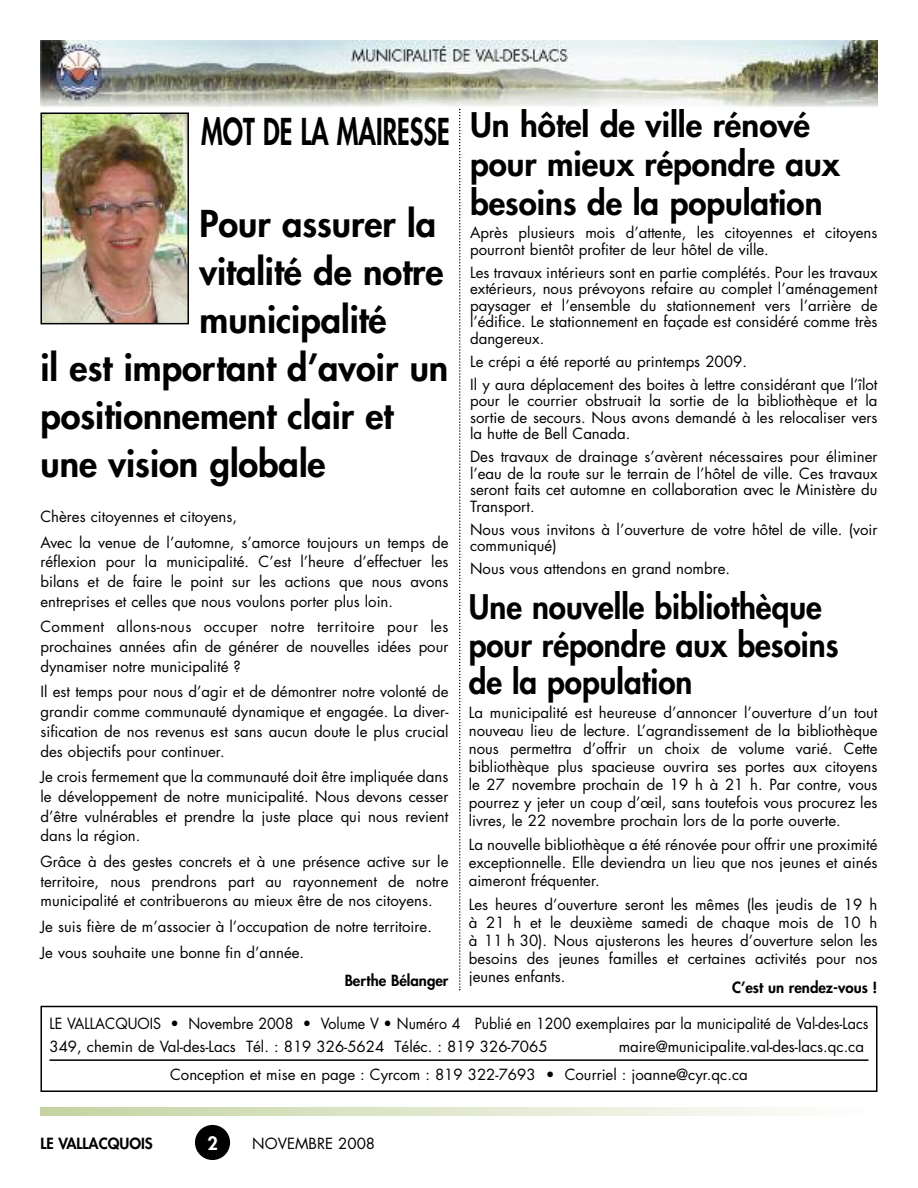
<style>
.page{position:relative;width:918px;height:1188px;background:#fff}
.page>*{position:absolute;margin:0;border:0;box-sizing:border-box;transform-origin:0 0}
.t1{font:800 36px "Futura";color:#000}
.t2{font:800 36px "Futura";color:#000;scale:.72 1}
.t3{font:800 33px/39px "Futura";color:#000}
.t4{font:800 33px/37.5px "Futura";color:#000;scale:.95 1}
.t5{font:800 18px "Futura";color:#fff}
.t6{font:15px/19.6px "Futura";color:#000;text-align:justify}
.t7{font:15px/22.5px "Futura";color:#000;scale:.95 1}
.t8{font:800 15px "Futura";color:#000}
</style>
<div class="page">
<img style="left:40px;top:40px;width:838px;height:69px">
<div style="left:195px;top:1125px;width:35px;height:35px;background:#000;border-radius:50%"></div>
<svg style="left:40px;top:1108px;width:751px;height:8px;background:#dee6cb"></svg>
<img style="left:43px;top:115px;width:143px;height:206px">
<div style="left:40px;top:112px;width:149px;height:212px;border:2px solid #000"></div>
<div style="left:40px;top:1006px;width:838px;height:86px;border:2px solid #000"></div>
<hr style="left:50px;top:1059px;width:818px;height:2px;background:#000">
<svg style="left:459px;top:109px;width:2px;height:881px"></svg>
<h2 class="t3" style="left:470px;top:108px;width:371px">Un hôtel de ville rénové pour mieux répondre aux besoins de la population</h2>
<p class="t6" style="left:470px;top:226px;width:409px;line-height:16.6px">Après plusieurs mois d’attente, les citoyennes et citoyens pourront bientôt profiter de leur hôtel de ville.</p>
<p class="t6" style="left:470px;top:265px;width:409px;line-height:16.6px">Les travaux intérieurs sont en partie complétés. Pour les travaux extérieurs, nous prévoyons refaire au complet l’aménagement paysager et l’ensemble du stationnement vers l’arrière de l’édifice. Le stationnement en façade est considéré comme très dangereux.</p>
<p class="t6" style="left:470px;top:351px;width:409px;line-height:22.6px">Le crépi a été reporté au printemps 2009.<br>Il y aura déplacement des boites à lettre considérant que l’îlot</p>
<p class="t6" style="left:470px;top:394px;width:409px;line-height:16.6px">pour le courrier obstruait la sortie de la bibliothèque et la sortie de secours. Nous avons demandé à les relocaliser vers la hutte de Bell Canada.</p>
<p class="t6" style="left:470px;top:450px;width:409px;line-height:16.6px">Des travaux de drainage s’avèrent nécessaires pour éliminer l’eau de la route sur le terrain de l’hôtel de ville. Ces travaux seront faits cet automne en collaboration avec le Ministère du Transport.</p>
<p class="t6" style="left:470px;top:522px;width:409px;line-height:16.6px">Nous vous invitons à l’ouverture de votre hôtel de ville. (voir communiqué)</p>
<p class="t6" style="left:470px;top:560px;width:262px">Nous vous attendons en grand nombre.</p>
<h1 class="t2" style="left:201px;top:114px;width:346px">MOT DE LA MAIRESSE</h1>
<h1 class="t1" style="left:200px;top:206px;width:238px">Pour assurer la</h1>
<h1 class="t1" style="left:199px;top:254px;width:245px">vitalité de notre</h1>
<h1 class="t1" style="left:200px;top:302px;width:189px">municipalité</h1>
<h1 class="t1" style="left:40px;top:350px;width:409px">il est important d’avoir un</h1>
<h1 class="t1" style="left:40px;top:398px;width:354px">positionnement clair et</h1>
<h1 class="t1" style="left:40px;top:446px;width:287px">une vision globale</h1>
<p class="t6" style="left:40px;top:505px;width:409px;line-height:25.8px">Chères citoyennes et citoyens,<br>Avec la venue de l’automne, s’amorce toujours un temps de</p>
<p class="t6" style="left:41px;top:553px;width:409px">réflexion pour la municipalité. C’est l’heure d’effectuer les bilans et de faire le point sur les actions que nous avons entreprises et celles que nous voulons porter plus loin.</p>
<p class="t6" style="left:41px;top:618px;width:409px">Comment allons-nous occuper notre territoire pour les prochaines années afin de générer de nouvelles idées pour dynamiser notre municipalité ?</p>
<p class="t6" style="left:41px;top:683px;width:409px">Il est temps pour nous d’agir et de démontrer notre volonté de grandir comme communauté dynamique et engagée. La diver&shy;sification de nos revenus est sans aucun doute le plus crucial des objectifs pour continuer.</p>
<p class="t6" style="left:41px;top:768px;width:409px">Je crois fermement que la communauté doit être impliquée dans le développement de notre municipalité. Nous devons cesser d’être vulnérables et prendre la juste place qui nous revient dans la région.</p>
<p class="t6" style="left:41px;top:853px;width:409px">Grâce à des gestes concrets et à une présence active sur le territoire, nous prendrons part au rayonnement de notre municipalité et contribuerons au mieux être de nos citoyens.</p>
<p class="t6" style="left:41px;top:915px;width:393px;line-height:25.8px">Je suis fière de m’associer à l’occupation de notre territoire.<br>Je vous souhaite une bonne fin d’année.</p>
<p class="t8" style="left:345px;top:974px;width:105px">Berthe Bélanger</p>
<p class="t7" style="left:50px;top:1014px;width:864px">LE VALLACQUOIS • Novembre 2008 • Volume V • Numéro 4 Publié en 1200 exemplaires par la municipalité de Val-des-Lacs<br>349, chemin de Val-des-Lacs Tél. : 819 326-5624 Téléc. : 819 326-7065</p>
<h2 class="t4" style="left:469px;top:591px;width:391px">Une nouvelle bibliothèque pour répondre aux besoins de la population</h2>
<p class="t6" style="left:469px;top:705px;width:410px;line-height:18px">La municipalité est heureuse d’annoncer l’ouverture d’un tout nouveau lieu de lecture. L’agrandissement de la bibliothèque nous permettra d’offrir un choix de volume varié. Cette bibliothèque plus spacieuse ouvrira ses portes aux citoyens le 27 novembre prochain de 19 h à 21 h. Par contre, vous pourrez y jeter un coup d’œil, sans toutefois vous procurez les livres, le 22 novembre prochain lors de la porte ouverte.</p>
<p class="t6" style="left:469px;top:837px;width:410px;line-height:18px">La nouvelle bibliothèque a été rénovée pour offrir une proximité exceptionnelle. Elle deviendra un lieu que nos jeunes et ainés aimeront fréquenter.</p>
<p class="t6" style="left:469px;top:897px;width:410px;line-height:18px">Les heures d’ouverture seront les mêmes (les jeudis de 19 h à 21 h et le deuxième samedi de chaque mois de 10 h à 11 h 30). Nous ajusterons les heures d’ouverture selon les besoins des jeunes familles et certaines activités pour nos jeunes enfants.</p>
<p class="t8" style="left:732px;top:980px;width:147px">C’est un rendez-vous !</p>
<p class="t6" style="left:170px;top:1033px;width:695px;line-height:28.8px;text-indent:449px">maire@municipalite.val-des-lacs.qc.ca<br>Conception et mise en page : Cyrcom : 819 322-7693 • Courriel : joanne@cyr.qc.ca</p>
<p class="t8" style="left:40px;top:1136px;width:114px">LE VALLACQUOIS</p>
<p class="t5" style="left:207px;top:1135px;width:12px">2</p>
<p class="t6" style="left:252px;top:1135px;width:124px">NOVEMBRE 2008</p>
</div>
